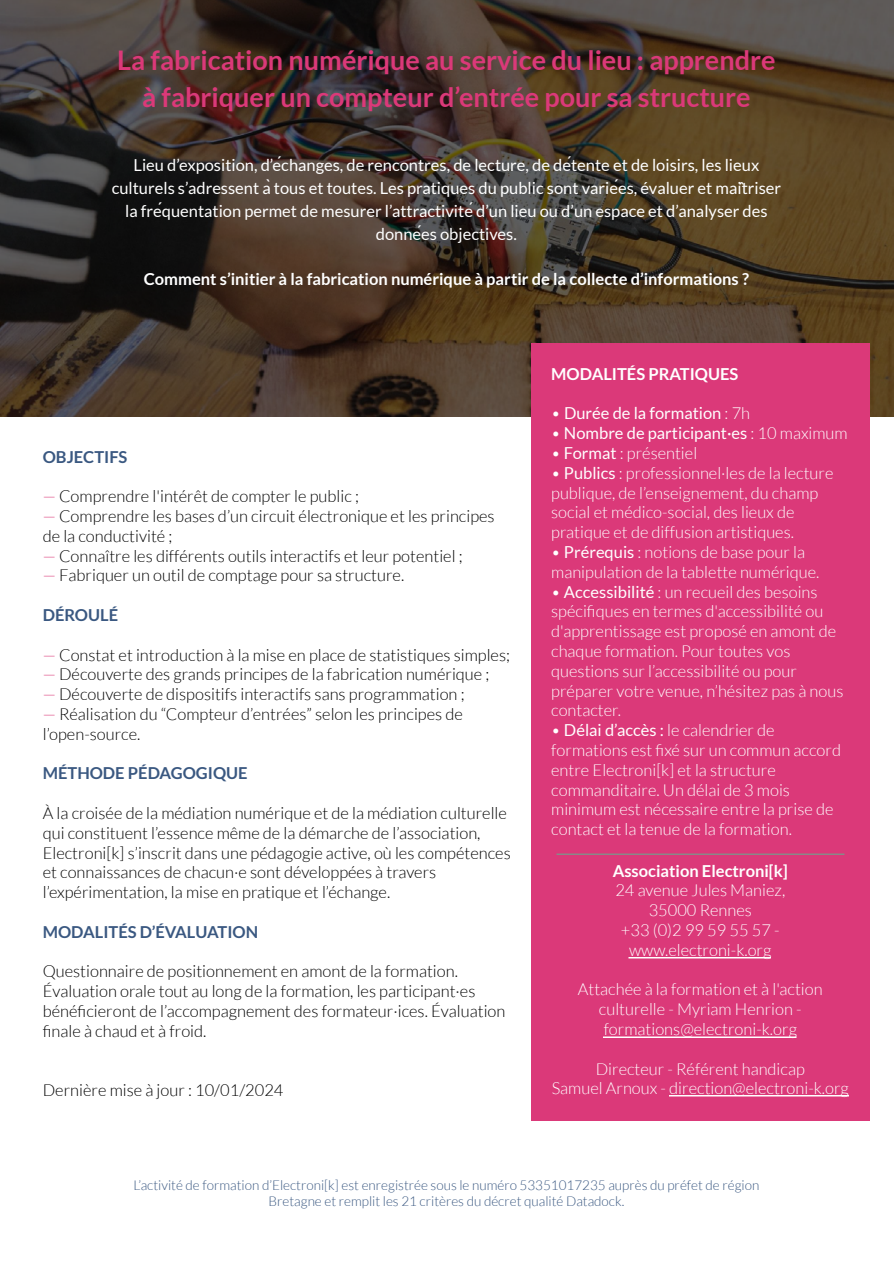
<style>
.page{position:relative;width:894px;height:1263px;background:#fff}
.page>*{position:absolute;margin:0;border:0;box-sizing:border-box;transform-origin:0 0}
.t1{font:700 27px/37.2px "Lato";color:#db3979;text-align:center}
.t2{font:300 16.5px/19.8px "Lato";color:#000}
.t3{font:300 16.5px/19.8px "Lato";color:#fff}
.t4{font:16.5px/22.8px "Lato";color:#fff;text-align:center}
.t5{font:700 16.5px "Lato";color:#fff}
.t6{font:700 16.5px "Lato";color:#3a5881}
.t7{font:300 13.5px/16.2px "Lato";color:#3a5881;text-align:center}
.s1{font-family:"Arial"}
.s2{color:#db3979}
.s3{font-weight:300}
.s4{font-weight:400}
</style>
<div class="page">
<img style="left:0;top:0;width:894px;height:416px">
<div style="left:531px;top:343px;width:339px;height:778px;background:#db3979"></div>
<hr style="left:556px;top:854px;width:288px;height:1px;background:#888">
<hr style="left:628px;top:957px;width:143px;height:1px;background:#fff">
<hr style="left:603px;top:1036px;width:193px;height:2px;background:#fff">
<hr style="left:669px;top:1095px;width:180px;height:1px;background:#fff">
<h1 class="t1" style="left:117px;top:41px;width:660px">La fabrication numérique au service du lieu : apprendre à fabriquer un compteur d’entrée pour sa structure</h1>
<p class="t4" style="left:112px;top:154px;width:671px">Lieu d’exposition, d’e<span class="s1">́</span>changes, de rencontres, de lecture, de de<span class="s1">́</span>tente et de loisirs, les lieux culturels s’adressent a<span class="s1">̀</span>tous et toutes. Les pratiques du public sont varie<span class="s1">́</span>es, évaluer et mai<span class="s1">̂</span>triser la fre<span class="s1">́</span>quentation permet de mesurer l’attractivite<span class="s1">́</span>d’un lieu ou d’un espace et d’analyser des donne<span class="s1">́</span>es objectives.</p>
<p class="t5" style="left:144px;top:270px;width:607px">Comment s’initier à la fabrication numérique à partir de la collecte d’informations ?</p>
<p class="t6" style="left:43px;top:447px;width:86px">OBJECTIFS</p>
<p class="t2" style="left:43px;top:487px;width:318px"><span class="s2">—</span> Comprendre l'intérêt de compter le public ;</p>
<p class="t2" style="left:43px;top:506px;width:453px"><span class="s2">—</span> Comprendre les bases d’un circuit électronique et les principes de la conductivité ;</p>
<p class="t2" style="left:43px;top:546px;width:421px"><span class="s2">—</span> Connaître les différents outils interactifs et leur potentiel ;</p>
<p class="t2" style="left:43px;top:566px;width:363px"><span class="s2">—</span> Fabriquer un outil de comptage pour sa structure.</p>
<p class="t6" style="left:43px;top:606px;width:77px">DÉROULÉ</p>
<p class="t2" style="left:43px;top:645px;width:469px"><span class="s2">—</span> Constat et introduction à la mise en place de statistiques simples;</p>
<p class="t2" style="left:43px;top:665px;width:448px"><span class="s2">—</span> Découverte des grands principes de la fabrication numérique ;</p>
<p class="t2" style="left:43px;top:685px;width:423px"><span class="s2">—</span> Découverte de dispositifs interactifs sans programmation ;</p>
<p class="t2" style="left:43px;top:704px;width:422px"><span class="s2">—</span> Réalisation du “Compteur d’entrées” selon les principes de l’open-source.</p>
<p class="t6" style="left:43px;top:764px;width:206px">MÉTHODE PÉDAGOGIQUE</p>
<p class="t2" style="left:43px;top:803px;width:470px">À la croisée de la médiation numérique et de la médiation culturelle qui constituent l’essence même de la démarche de l’association, Electroni[k] s’inscrit dans une pédagogie active, où les compétences et connaissances de chacun·e sont développées à travers l’expérimentation, la mise en pratique et l’échange.</p>
<p class="t6" style="left:43px;top:922px;width:217px">MODALITÉS D’ÉVALUATION</p>
<p class="t2" style="left:43px;top:962px;width:464px">Questionnaire de positionnement en amont de la formation.<br>Évaluation orale tout au long de la formation, les participant·es bénéficieront de l’accompagnement des formateur·ices. Évaluation finale à chaud et à froid.</p>
<p class="t2" style="left:43px;top:1081px;width:242px">Dernière mise à jour : 10/01/2024</p>
<p class="t5" style="left:551px;top:364px;width:189px">MODALITÉS PRATIQUES</p>
<p class="t4" style="left:551px;top:402px;width:200px"><span class="s3">•</span> Durée de la formation <span class="s3">: 7h</span></p>
<p class="t4" style="left:551px;top:422px;width:298px"><span class="s3">•</span> Nombre de participant·es <span class="s3">: 10 maximum</span></p>
<p class="t3" style="left:551px;top:443px;width:148px">• <span class="s4">Format</span> : présentiel</p>
<p class="t3" style="left:551px;top:463px;width:284px">• <span class="s4">Publics</span> : professionnel·les de la lecture publique, de l’enseignement, du champ social et médico-social, des lieux de pratique et de diffusion artistiques.</p>
<p class="t3" style="left:551px;top:542px;width:270px">• <span class="s4">Prérequis</span> : notions de base pour la manipulation de la tablette numérique.</p>
<p class="t3" style="left:551px;top:582px;width:294px">• <span class="s4">Accessibilité</span> : un recueil des besoins spécifiques en termes d'accessibilité ou d'apprentissage est proposé en amont de chaque formation. Pour toutes vos questions sur l’accessibilité ou pour préparer votre venue, n’hésitez pas à nous contacter.</p>
<p class="t3" style="left:551px;top:721px;width:291px">• <span class="s4">Délai d’accès :</span> le calendrier de formations est fixé sur un commun accord entre Electroni[k] et la structure commanditaire. Un délai de 3 mois minimum est nécessaire entre la prise de contact et la tenue de la formation.</p>
<p class="t5" style="left:613px;top:861px;width:177px">Association Electroni[k]</p>
<p class="t3" style="left:615px;top:881px;width:171px;text-align:center">24 avenue Jules Maniez,<br>35000 Rennes<br>+33 (0)2 99 59 55 57 - www.electroni-k.org</p>
<p class="t3" style="left:578px;top:980px;width:246px;text-align:center">Attachée à la formation et à l'action culturelle - Myriam Henrion - formations@electroni-k.org</p>
<p class="t3" style="left:552px;top:1059px;width:299px;text-align:center">Directeur - Référent handicap<br>Samuel Arnoux - direction@electroni-k.org</p>
<p class="t7" style="left:134px;top:1177px;width:627px">L’activité de formation d’Electroni[k] est enregistrée sous le numéro 53351017235 auprès du préfet de région<br>Bretagne et remplit les 21 critères du décret qualité Datadock.</p>
</div>
